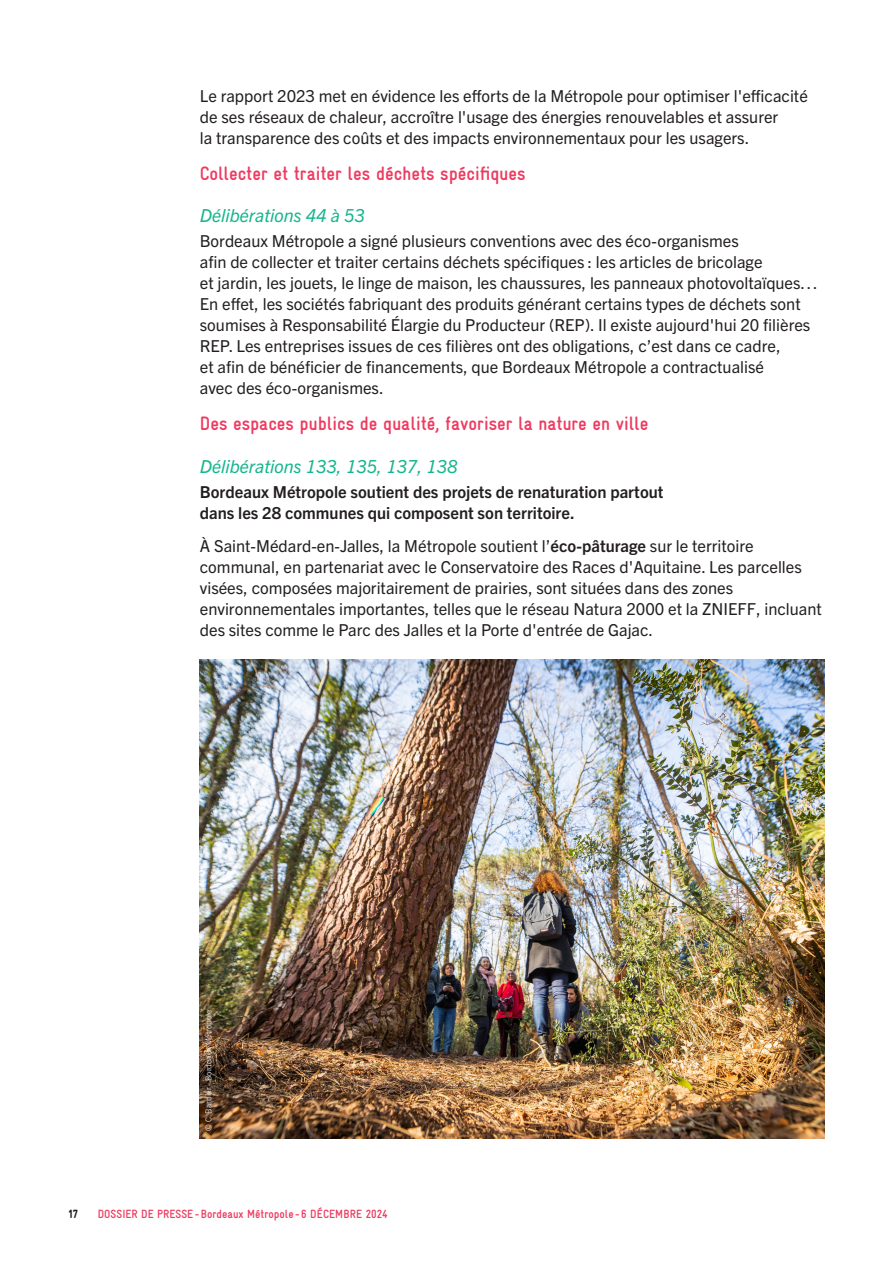
<style>
.page{position:relative;width:893px;height:1263px;background:#fff}
.page>*{position:absolute;margin:0;border:0;box-sizing:border-box;transform-origin:0 0}
.Titre_2{font:700 19.5px "Gravur Condensed Pro";color:#ee3b60}
.Délibération{font:italic 18px "Trade Gothic Next LT Pro";color:#15b68d}
.Texte_courant{font:16.5px/21px "Trade Gothic Next LT Pro";color:#231f20}
.Texte_courant-2{font:700 16.5px/21px "Trade Gothic Next LT Pro";color:#231f20}
.t1{font:700 12px "Gravur Condensed Pro";color:#ee3b60}
.t2{font:900 12px "Gravur Condensed Pro";color:#231f20}
.t3{font:300 8.25px "Trade Gothic Next LT Pro";color:#fff}
.s1{font-weight:700}
</style>
<div class="page">
<img style="left:200px;top:659px;width:625px;height:480px">
<p class="Texte_courant" style="left:200px;top:84px;width:609px">Le rapport 2023 met en évidence les efforts de la Métropole pour optimiser l'efficacité de ses réseaux de chaleur, accroître l'usage des énergies renouvelables et assurer<br>la transparence des coûts et des impacts environnementaux pour les usagers.</p>
<p class="Titre_2" style="left:200px;top:163px;width:327px">Collecter et traiter les déchets spécifiques</p>
<p class="Délibération" style="left:200px;top:203px;width:166px">Délibérations 44 à 53</p>
<p class="Texte_courant" style="left:200px;top:230px;width:619px">Bordeaux Métropole a signé plusieurs conventions avec des éco-organismes<br>afin de collecter et traiter certains déchets spécifiques : les articles de bricolage<br>et jardin, les jouets, le linge de maison, les chaussures, les panneaux photovoltaïques… En effet, les sociétés fabriquant des produits générant certains types de déchets sont soumises à Responsabilité Élargie du Producteur (REP). Il existe aujourd'hui 20 filières REP. Les entreprises issues de ces filières ont des obligations, c’est dans ce cadre,<br>et afin de bénéficier de financements, que Bordeaux Métropole a contractualisé<br>avec des éco-organismes.</p>
<p class="Titre_2" style="left:200px;top:413px;width:450px">Des espaces publics de qualité, favoriser la nature en ville</p>
<p class="Délibération" style="left:200px;top:453px;width:259px">Délibérations 133, 135, 137, 138</p>
<p class="Texte_courant-2" style="left:200px;top:480px;width:465px">Bordeaux Métropole soutient des projets de renaturation partout dans les 28 communes qui composent son territoire.</p>
<p class="Texte_courant" style="left:200px;top:534px;width:624px">À Saint-Médard-en-Jalles, la Métropole soutient l’<span class="s1">éco-pâturage</span> sur le territoire communal, en partenariat avec le Conservatoire des Races d'Aquitaine. Les parcelles visées, composées majoritairement de prairies, sont situées dans des zones environnementales importantes, telles que le réseau Natura 2000 et la ZNIEFF, incluant des sites comme le Parc des Jalles et la Porte d'entrée de Gajac.</p>
<p class="t3" style="left:203px;top:1131px;width:123px;rotate:-90deg">© C. Barbier - Bordeaux Métropole</p>
<p class="t2" style="left:68px;top:1208px;width:12px">17</p>
<p class="t1" style="left:98px;top:1208px;width:292px">DOSSIER DE PRESSE-Bordeaux Métropole - 6 DÉCEMBRE 2024</p>
</div>
